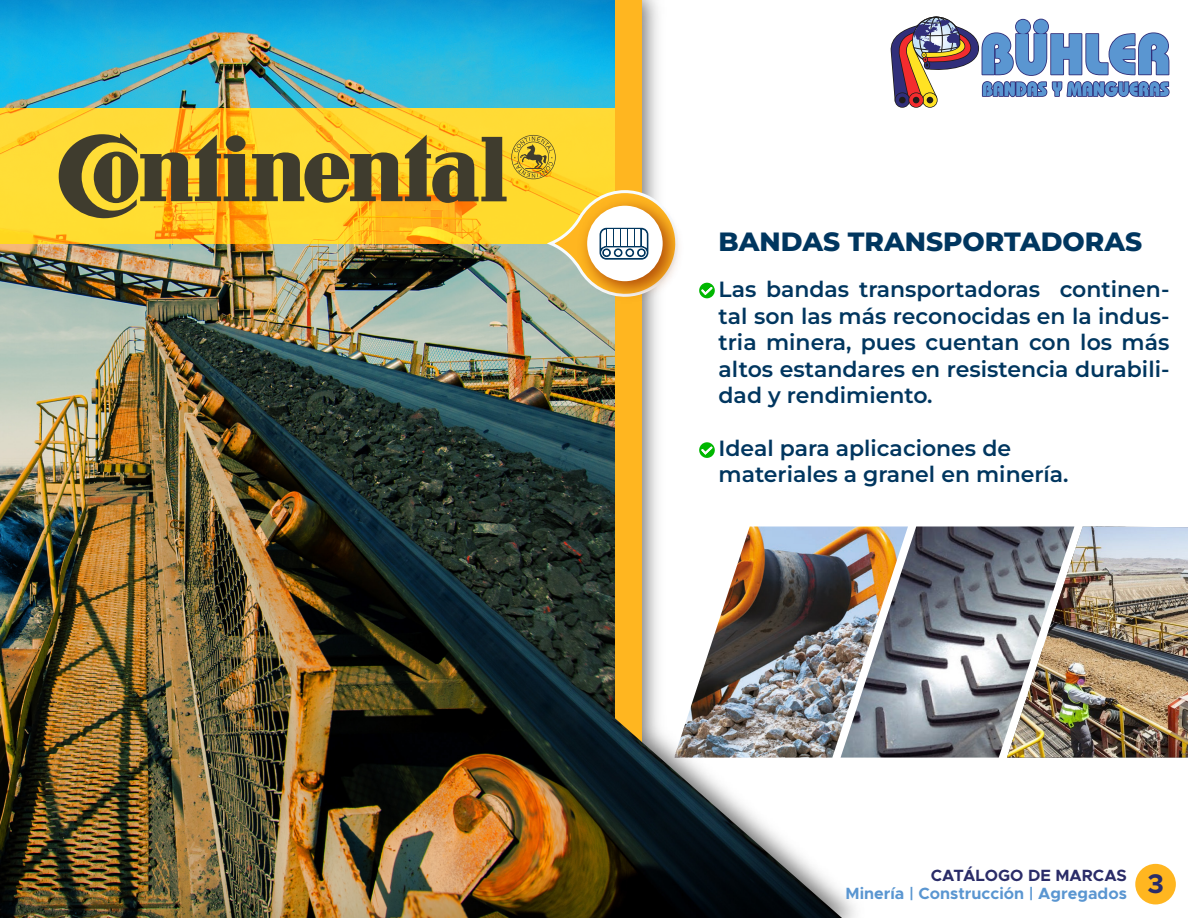
<style>
.page{position:relative;width:1188px;height:918px;background:#fff}
.page>*{position:absolute;margin:0;border:0;box-sizing:border-box;transform-origin:0 0}
.t1{font:700 27px "Metropolis";color:#2a2c68}
.t2{font:800 26.4px "Montserrat";color:#00365f}
.t3{font:600 22.05px/26.4px "Montserrat";color:#00365f;text-align:justify}
.t4{font:700 16.35px "Metropolis";color:#5a96d1}
.t5{font:700 16.35px "Metropolis";color:#2a2c68}
</style>
<div class="page">
<img style="left:0;top:0;width:615px;height:918px">
<svg style="left:0;top:108px;width:615px;height:135px;background:#ffd630"></svg>
<div style="left:895px;top:92px;width:15px;height:16px;border:2px solid #1e1c1b;border-radius:50%"></div>
<svg style="left:895px;top:93px;width:14px;height:14px"></svg>
<div style="left:922px;top:92px;width:16px;height:16px;border:2px solid #1e1c1b;border-radius:50%"></div>
<svg style="left:923px;top:93px;width:14px;height:14px"></svg>
<div style="left:908px;top:92px;width:16px;height:16px;border:2px solid #1e1c1b;border-radius:50%"></div>
<svg style="left:909px;top:93px;width:14px;height:14px"></svg>
<svg style="left:890px;top:17px;width:280px;height:86px"></svg>
<div style="left:1135px;top:864px;width:41px;height:40px;background:#ffb620;border-radius:50%"></div>
<div style="left:615px;top:0;width:27px;height:918px;background:#ffb620"></div>
<img style="left:572px;top:232px;width:110px;height:76px">
<img style="left:58px;top:133px;width:621px;height:166px">
<img style="left:267px;top:444px;width:575px;height:474px">
<svg style="left:699px;top:283px;width:16px;height:15px"></svg>
<svg style="left:699px;top:442px;width:16px;height:16px"></svg>
<img style="left:674px;top:526px;width:167px;height:232px">
<img style="left:841px;top:526px;width:166px;height:232px">
<img style="left:1007px;top:526px;width:181px;height:232px">
<img style="left:574px;top:894px;width:128px;height:24px">
<p class="t2" style="left:719px;top:224px;width:425px">BANDAS TRANSPORTADORAS</p>
<p class="t3" style="left:719px;top:276px;width:452px">Las bandas transportadoras continen&shy;tal son las más reconocidas en la indus&shy;tria minera, pues cuentan con los más altos estandares en resistencia durabili&shy;dad y rendimiento.</p>
<p class="t3" style="left:719px;top:434px;width:352px">Ideal para aplicaciones de materiales a granel en minería.</p>
<p class="t5" style="left:931px;top:865px;width:198px">CATÁLOGO DE MARCAS</p>
<p class="t4" style="left:846px;top:883px;width:283px">Minería | Construcción | Agregados</p>
<p class="t1" style="left:1148px;top:867px;width:18px">3</p>
</div>
